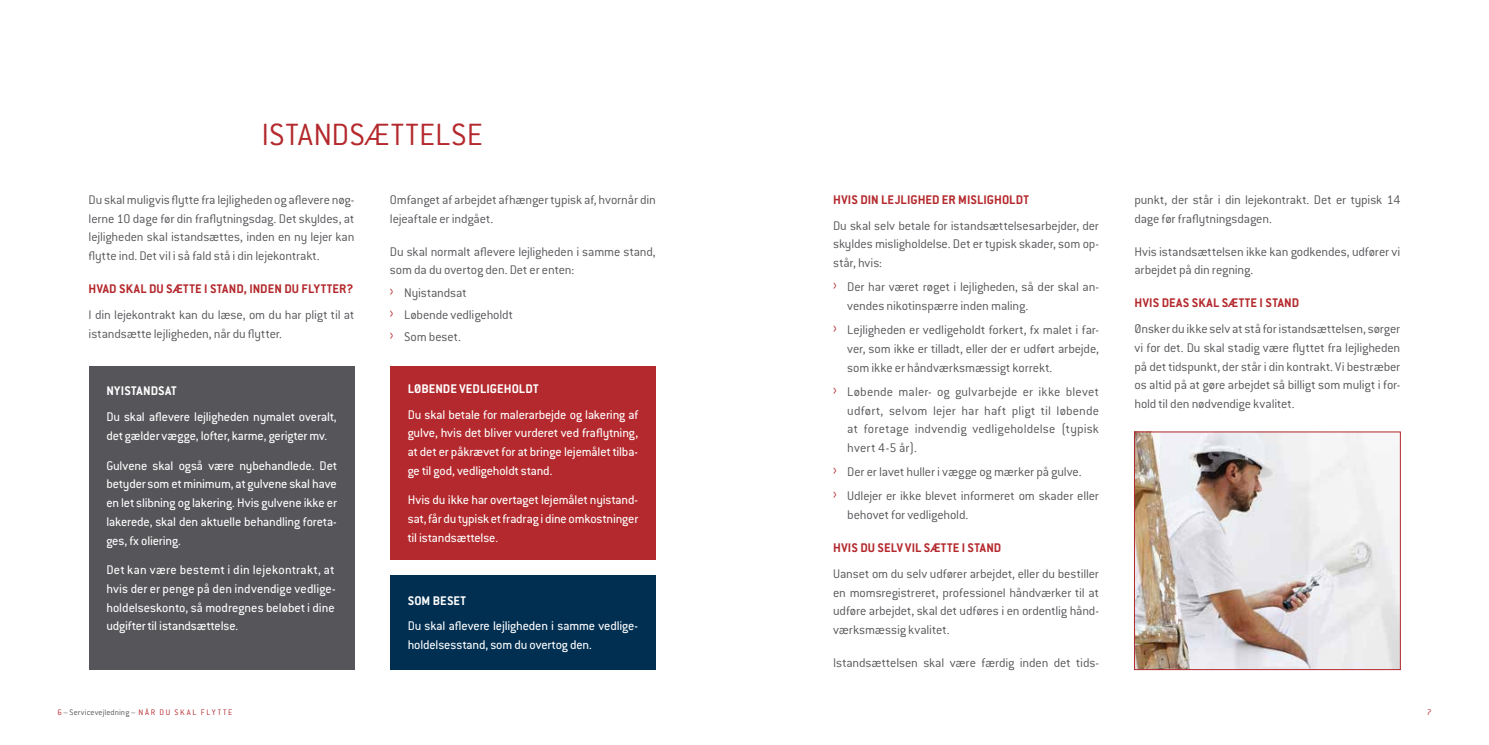
<style>
.page{position:relative;width:1489px;height:745px;background:#fff}
.page>*{position:absolute;margin:0;border:0;box-sizing:border-box;transform-origin:0 0}
.t1{font:300 33.75px "Conduit ITC Std";letter-spacing:.005em;color:#b4292d}
.t2{font:300 13.75px/18.8px "Conduit ITC Std";letter-spacing:-.01em;color:#56565a}
.t3{font:13.75px/18.8px "Conduit ITC Std";color:#fff}
.t4{font:700 13.75px "Conduit ITC Std";letter-spacing:.015em;color:#b4292d}
.t5{font:700 13.75px "Conduit ITC Std";letter-spacing:.005em;color:#fff}
.t6{font:300 8.75px "Conduit ITC Std";letter-spacing:.01em;color:#56565a}
.t7{font:300 8.75px "Conduit ITC Std";color:#b4292d}
.s1{font-size:19.12px;color:#b4292d}
.s2{color:#b4292d}
</style>
<div class="page">
<div style="left:89px;top:366px;width:265px;height:303px;background:#56565a"></div>
<img style="left:1135px;top:433px;width:263px;height:234px">
<div style="left:390px;top:366px;width:266px;height:193px;background:#b4292d"></div>
<div style="left:390px;top:575px;width:266px;height:94px;background:#002f52"></div>
<h1 class="t1" style="left:261px;top:114px;width:223px">ISTANDSÆTTELSE</h1>
<p class="t2" style="left:89px;top:189px;width:267px;text-align:justify">Du skal muligvis flytte fra lejligheden og aflevere nøg&shy;lerne 10 dage før din fraflytningsdag. Det skyldes, at lejligheden skal istandsættes, inden en ny lejer kan flytte ind. Det vil i så fald stå i din lejekontrakt.</p>
<p class="t4" style="left:89px;top:280px;width:266px">HVAD SKAL DU SÆTTE I STAND, INDEN DU FLYTTER?</p>
<p class="t2" style="left:89px;top:304px;width:267px">I din lejekontrakt kan du læse, om du har pligt til at istandsætte lejligheden, når du flytter.</p>
<p class="t5" style="left:106px;top:382px;width:72px">NYISTANDSAT</p>
<p class="t3" style="left:106px;top:407px;width:232px">Du skal aflevere lejligheden nymalet overalt, det gælder vægge, lofter, karme, gerigter mv.</p>
<p class="t3" style="left:106px;top:455px;width:232px;text-align:justify">Gulvene skal også være nybehandlede. Det betyder som et minimum, at gulvene skal have en let slibning og lakering. Hvis gulvene ikke er lakerede, skal den aktuelle behandling foreta&shy;ges, fx oliering.</p>
<p class="t3" style="left:106px;top:559px;width:231px">Det kan være bestemt i din lejekontrakt, at hvis der er penge på den indvendige vedlige&shy;holdelseskonto, så modregnes beløbet i dine udgifter til istandsættelse.</p>
<p class="t2" style="left:390px;top:189px;width:267px">Omfanget af arbejdet afhænger typisk af, hvornår din lejeaftale er indgået.</p>
<p class="t2" style="left:390px;top:241px;width:267px">Du skal normalt aflevere lejligheden i samme stand, som da du overtog den. Det er enten:</p>
<p class="t2" style="left:390px;top:280px;width:124px;line-height:22.2px"><span class="s1">›</span> Nyistandsat<br><span class="s1">›</span> Løbende vedligeholdt <span class="s1">›</span> Som beset.</p>
<p class="t5" style="left:407px;top:380px;width:132px">LØBENDE VEDLIGEHOLDT</p>
<p class="t3" style="left:407px;top:404px;width:232px;text-align:justify">Du skal betale for malerarbejde og lakering af gulve, hvis det bliver vurderet ved fraflytning, at det er påkrævet for at bringe lejemålet tilba&shy;ge til god, vedligeholdt stand.</p>
<p class="t3" style="left:407px;top:490px;width:232px;text-align:justify">Hvis du ikke har overtaget lejemålet nyistand&shy;sat, får du typisk et fradrag i dine omkostninger til istandsættelse.</p>
<p class="t5" style="left:407px;top:591px;width:60px">SOM BESET</p>
<p class="t3" style="left:407px;top:616px;width:232px">Du skal aflevere lejligheden i samme vedlige&shy;holdelsesstand, som du overtog den.</p>
<p class="t4" style="left:833px;top:191px;width:197px">HVIS DIN LEJLIGHED ER MISLIGHOLDT</p>
<p class="t2" style="left:833px;top:215px;width:267px;text-align:justify">Du skal selv betale for istandsættelsesarbejder, der skyldes misligholdelse. Det er typisk skader, som op&shy;står, hvis:</p>
<p class="t2" style="left:847px;top:277px;width:253px;text-indent:-14px"><span class="s1">›</span> Der har været røget i lejligheden, så der skal an&shy;vendes nikotinspærre inden maling.</p>
<p class="t2" style="left:847px;top:320px;width:253px;text-align:justify;text-indent:-14px"><span class="s1">›</span> Lejligheden er vedligeholdt forkert, fx malet i far&shy;ver, som ikke er tilladt, eller der er udført arbejde, som ikke er håndværksmæssigt korrekt.</p>
<p class="t2" style="left:847px;top:381px;width:253px;text-align:justify;text-indent:-14px"><span class="s1">›</span> Løbende maler- og gulvarbejde er ikke blevet udført, selvom lejer har haft pligt til løbende at foretage indvendig vedligeholdelse (typisk hvert 4-5 år).</p>
<p class="t2" style="left:833px;top:459px;width:267px;line-height:24.1px"><span class="s1">›</span> Der er lavet huller i vægge og mærker på gulve.<br><span class="s1">›</span> Udlejer er ikke blevet informeret om skader eller</p>
<p class="t2" style="left:847px;top:504px;width:122px">behovet for vedligehold.</p>
<p class="t4" style="left:833px;top:539px;width:170px">HVIS DU SELV VIL SÆTTE I STAND</p>
<p class="t2" style="left:833px;top:563px;width:267px;text-align:justify">Uanset om du selv udfører arbejdet, eller du bestiller en momsregistreret, professionel håndværker til at udføre arbejdet, skal det udføres i en ordentlig hånd&shy;værksmæssig kvalitet.</p>
<p class="t2" style="left:833px;top:652px;width:267px">Istandsættelsen skal være færdig inden det tids-</p>
<p class="t2" style="left:1134px;top:189px;width:267px">punkt, der står i din lejekontrakt. Det er typisk 14 dage før fraflytningsdagen.</p>
<p class="t2" style="left:1134px;top:241px;width:267px">Hvis istandsættelsen ikke kan godkendes, udfører vi arbejdet på din regning.</p>
<p class="t4" style="left:1134px;top:294px;width:166px">HVIS DEAS SKAL SÆTTE I STAND</p>
<p class="t2" style="left:1134px;top:319px;width:267px;text-align:justify">Ønsker du ikke selv at stå for istandsættelsen, sørger vi for det. Du skal stadig være flyttet fra lejligheden på det tidspunkt, der står i din kontrakt. Vi bestræber os altid på at gøre arbejdet så billigt som muligt i for&shy;hold til den nødvendige kvalitet.</p>
<p class="t6" style="left:57px;top:706px;width:176px"><span class="s2">6</span> – Servicevejledning – <span class="s2">N Å R D U S K A L F LY T T E</span></p>
<p class="t7" style="left:1426px;top:706px;width:6px">7</p>
</div>
